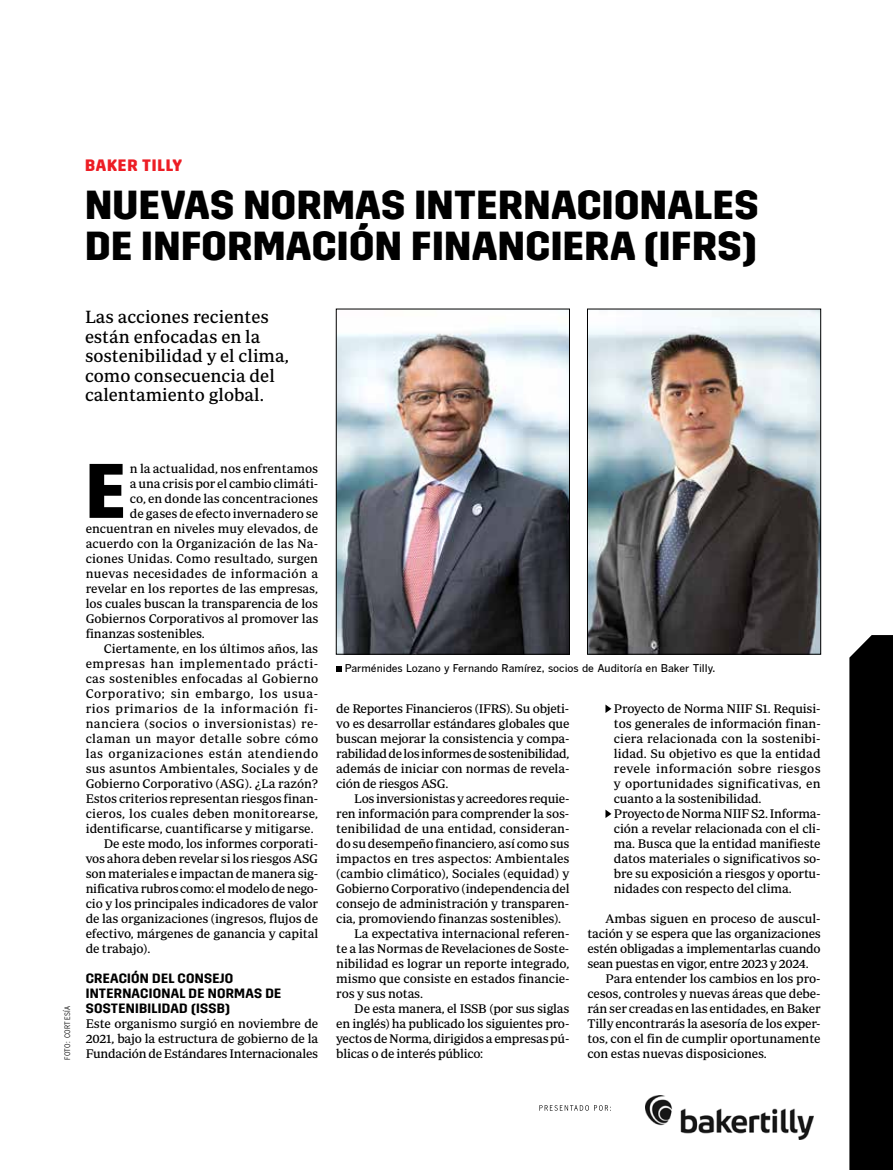
<style>
.page{position:relative;width:893px;height:1170px;background:#fff}
.page>*{position:absolute;margin:0;border:0;box-sizing:border-box;transform-origin:0 0}
.t1{font:700 77.1px "Trim";color:#000}
.t2{font:700 40.5px/40.5px "Trim";letter-spacing:.01em;color:#000}
.t3{font:18px/19.5px "Periodico Text";color:#000}
.t4{font:700 16.5px "Trim";letter-spacing:.05em;color:#ed1d24}
.t5{font:600 13.5px/15px "Trim";letter-spacing:.02em;color:#000}
.t6{font:12.75px/15px "Periodico Text";letter-spacing:-.01em;color:#000;text-align:justify}
.t7{font:12.75px "Periodico Text";letter-spacing:.01em;color:#000}
.t8{font:12.75px "Periodico Text";letter-spacing:.035em;color:#000}
.t9{font:12.75px "Periodico Text";letter-spacing:.04em;color:#000}
.t10{font:12.75px "Periodico Text";letter-spacing:.025em;color:#000}
.t11{font:12.75px "Periodico Text";letter-spacing:.03em;color:#000}
.t12{font:12.75px "Periodico Text";letter-spacing:.015em;color:#000}
.t13{font:12.75px "Periodico Text";letter-spacing:.02em;color:#000}
.t14{font:500 10.5px "Benton Gothic";color:#000}
.t15{font:condensed 7.5px "Benton Gothic";letter-spacing:.06em;color:#000}
</style>
<div class="page">
<svg style="left:605px;top:704px;width:6px;height:9px"></svg>
<svg style="left:605px;top:809px;width:6px;height:9px"></svg>
<svg style="left:539px;top:1105px;width:72px;height:5px"></svg>
<svg style="left:336px;top:666px;width:6px;height:6px"></svg>
<div style="left:849px;top:635px;width:44px;height:534px;background:#000"></div>
<img style="left:645px;top:1095px;width:168px;height:44px">
<img style="left:589px;top:310px;width:230px;height:342px">
<div style="left:587px;top:308px;width:234px;height:346px;border:1px solid #000"></div>
<img style="left:338px;top:328px;width:230px;height:324px">
<div style="left:336px;top:308px;width:234px;height:346px;border:1px solid #000"></div>
<p class="t4" style="left:85px;top:156px;width:99px">BAKER TILLY</p>
<h2 class="t2" style="left:85px;top:186px;width:675px">NUEVAS NORMAS INTERNACIONALES<br>DE INFORMACIÓN FINANCIERA (IFRS)</h2>
<h3 class="t3" style="left:85px;top:307px;width:205px">Las acciones recientes están enfocadas en la sostenibilidad y el clima, como consecuencia del calentamiento global.</h3>
<p class="t15" style="left:63px;top:1059px;width:56px;rotate:-90deg">FOTO: CORTESÍA</p>
<h1 class="t1" style="left:86px;top:447px;width:42px">E</h1>
<p class="t6" style="left:130px;top:460px;width:190px">n la actualidad, nos enfrentamos</p>
<p class="t6" style="left:130px;top:475px;width:190px">a una crisis por el cambio climáti-</p>
<p class="t6" style="left:130px;top:490px;width:190px">co, en donde las concentraciones</p>
<p class="t6" style="left:130px;top:505px;width:190px">de gases de efecto invernadero se</p>
<p class="t6" style="left:86px;top:520px;width:234px">encuentran en niveles muy elevados, de</p>
<p class="t6" style="left:86px;top:535px;width:234px">acuerdo con la Organización de las Na-</p>
<p class="t7" style="left:86px;top:551px;width:234px">ciones Unidas. Como resultado, surgen</p>
<p class="t10" style="left:86px;top:566px;width:234px">nuevas necesidades de información a</p>
<p class="t6" style="left:86px;top:580px;width:234px">revelar en los reportes de las empresas,</p>
<p class="t6" style="left:86px;top:595px;width:234px">los cuales buscan la transparencia de los</p>
<p class="t6" style="left:86px;top:610px;width:234px">Gobiernos Corporativos al promover las</p>
<p class="t6" style="left:86px;top:625px;width:121px">finanzas sostenibles.</p>
<p class="t6" style="left:104px;top:640px;width:216px">Ciertamente, en los últimos años, las</p>
<p class="t8" style="left:86px;top:656px;width:234px">empresas han implementado prácti-</p>
<p class="t13" style="left:86px;top:671px;width:234px">cas sostenibles enfocadas al Gobierno</p>
<p class="t9" style="left:86px;top:686px;width:234px">Corporativo; sin embargo, los usua-</p>
<p class="t9" style="left:86px;top:701px;width:234px">rios primarios de la información fi-</p>
<p class="t11" style="left:86px;top:716px;width:234px">nanciera (socios o inversionistas) re-</p>
<p class="t10" style="left:86px;top:731px;width:234px">claman un mayor detalle sobre cómo</p>
<p class="t8" style="left:86px;top:746px;width:234px">las organizaciones están atendiendo</p>
<p class="t7" style="left:86px;top:761px;width:234px">sus asuntos Ambientales, Sociales y de</p>
<p class="t6" style="left:86px;top:775px;width:234px">Gobierno Corporativo (ASG). ¿La razón?</p>
<p class="t6" style="left:86px;top:790px;width:234px">Estos criterios representan riesgos finan-</p>
<p class="t12" style="left:86px;top:806px;width:234px">cieros, los cuales deben monitorearse,</p>
<p class="t6" style="left:86px;top:820px;width:229px">identificarse, cuantificarse y mitigarse.</p>
<p class="t6" style="left:104px;top:835px;width:216px">De este modo, los informes corporati-</p>
<p class="t6" style="left:86px;top:850px;width:234px">vos ahora deben revelar si los riesgos ASG</p>
<p class="t6" style="left:86px;top:865px;width:234px">son materiales e impactan de manera sig-</p>
<p class="t6" style="left:86px;top:880px;width:234px">nificativa rubros como: el modelo de nego-</p>
<p class="t6" style="left:86px;top:895px;width:234px">cio y los principales indicadores de valor</p>
<p class="t6" style="left:86px;top:910px;width:234px">de las organizaciones (ingresos, flujos de</p>
<p class="t6" style="left:86px;top:925px;width:234px">efectivo, márgenes de ganancia y capital</p>
<p class="t6" style="left:86px;top:940px;width:66px">de trabajo).</p>
<p class="t5" style="left:86px;top:971px;width:197px">CREACIÓN DEL CONSEJO<br>INTERNACIONAL DE NORMAS DE<br>SOSTENIBILIDAD (ISSB)</p>
<p class="t6" style="left:86px;top:1015px;width:234px">Este organismo surgió en noviembre de 2021, bajo la estructura de gobierno de la Fundación de Estándares Internacionales</p>
<p class="t14" style="left:345px;top:661px;width:372px">Parménides Lozano y Fernando Ramírez, socios de Auditoría en Baker Tilly.</p>
<p class="t6" style="left:336px;top:700px;width:235px">de Reportes Financieros (IFRS). Su objeti&shy;vo es desarrollar estándares globales que buscan mejorar la consistencia y compa&shy;rabilidad de los informes de sostenibilidad, además de iniciar con normas de revela&shy;ción de riesgos ASG.</p>
<p class="t6" style="left:354px;top:790px;width:217px">Los inversionistas y acreedores requie-</p>
<p class="t6" style="left:336px;top:805px;width:235px">ren información para comprender la sos-</p>
<p class="t6" style="left:336px;top:820px;width:235px">tenibilidad de una entidad, consideran-</p>
<p class="t6" style="left:336px;top:835px;width:235px">do su desempeño financiero, así como sus</p>
<p class="t6" style="left:336px;top:850px;width:235px">impactos en tres aspectos: Ambientales</p>
<p class="t6" style="left:336px;top:865px;width:235px">(cambio climático), Sociales (equidad) y</p>
<p class="t6" style="left:336px;top:880px;width:235px">Gobierno Corporativo (independencia del</p>
<p class="t6" style="left:336px;top:895px;width:235px">consejo de administración y transparen-</p>
<p class="t6" style="left:336px;top:910px;width:227px">cia, promoviendo finanzas sostenibles).</p>
<p class="t6" style="left:354px;top:925px;width:217px">La expectativa internacional referen-</p>
<p class="t6" style="left:336px;top:940px;width:235px">te a las Normas de Revelaciones de Soste-</p>
<p class="t6" style="left:336px;top:955px;width:235px">nibilidad es lograr un reporte integrado,</p>
<p class="t6" style="left:336px;top:970px;width:235px">mismo que consiste en estados financie-</p>
<p class="t6" style="left:336px;top:985px;width:88px">ros y sus notas.</p>
<p class="t6" style="left:354px;top:1000px;width:217px">De esta manera, el ISSB (por sus siglas</p>
<p class="t6" style="left:336px;top:1015px;width:235px">en inglés) ha publicado los siguientes pro-</p>
<p class="t6" style="left:336px;top:1030px;width:235px">yectos de Norma, dirigidos a empresas pú-</p>
<p class="t6" style="left:336px;top:1045px;width:149px">blicas o de interés público:</p>
<p class="t6" style="left:614px;top:700px;width:208px;text-align:left">Proyecto de Norma NIIF S1. Requisi&shy;tos generales de información finan&shy;ciera relacionada con la sostenibi&shy;lidad. Su objetivo es que la entidad revele información sobre riesgos y oportunidades significativas, en cuanto a la sostenibilidad.<br>Proyecto de Norma NIIF S2. Informa&shy;ción a revelar relacionada con el cli&shy;ma. Busca que la entidad manifieste datos materiales o significativos so&shy;bre su exposición a riesgos y oportu&shy;nidades con respecto del clima.</p>
<p class="t6" style="left:605px;top:910px;width:217px">Ambas siguen en proceso de auscul-</p>
<p class="t6" style="left:587px;top:925px;width:235px">tación y se espera que las organizaciones</p>
<p class="t6" style="left:587px;top:940px;width:235px">estén obligadas a implementarlas cuando</p>
<p class="t6" style="left:587px;top:955px;width:223px">sean puestas en vigor, entre 2023 y 2024.</p>
<p class="t6" style="left:605px;top:970px;width:217px">Para entender los cambios en los pro-</p>
<p class="t6" style="left:587px;top:985px;width:235px">cesos, controles y nuevas áreas que debe-</p>
<p class="t6" style="left:587px;top:1000px;width:235px">rán ser creadas en las entidades, en Baker</p>
<p class="t6" style="left:587px;top:1015px;width:235px">Tilly encontrarás la asesoría de los exper-</p>
<p class="t6" style="left:587px;top:1030px;width:235px">tos, con el fin de cumplir oportunamente</p>
<p class="t6" style="left:587px;top:1045px;width:181px">con estas nuevas disposiciones.</p>
</div>
